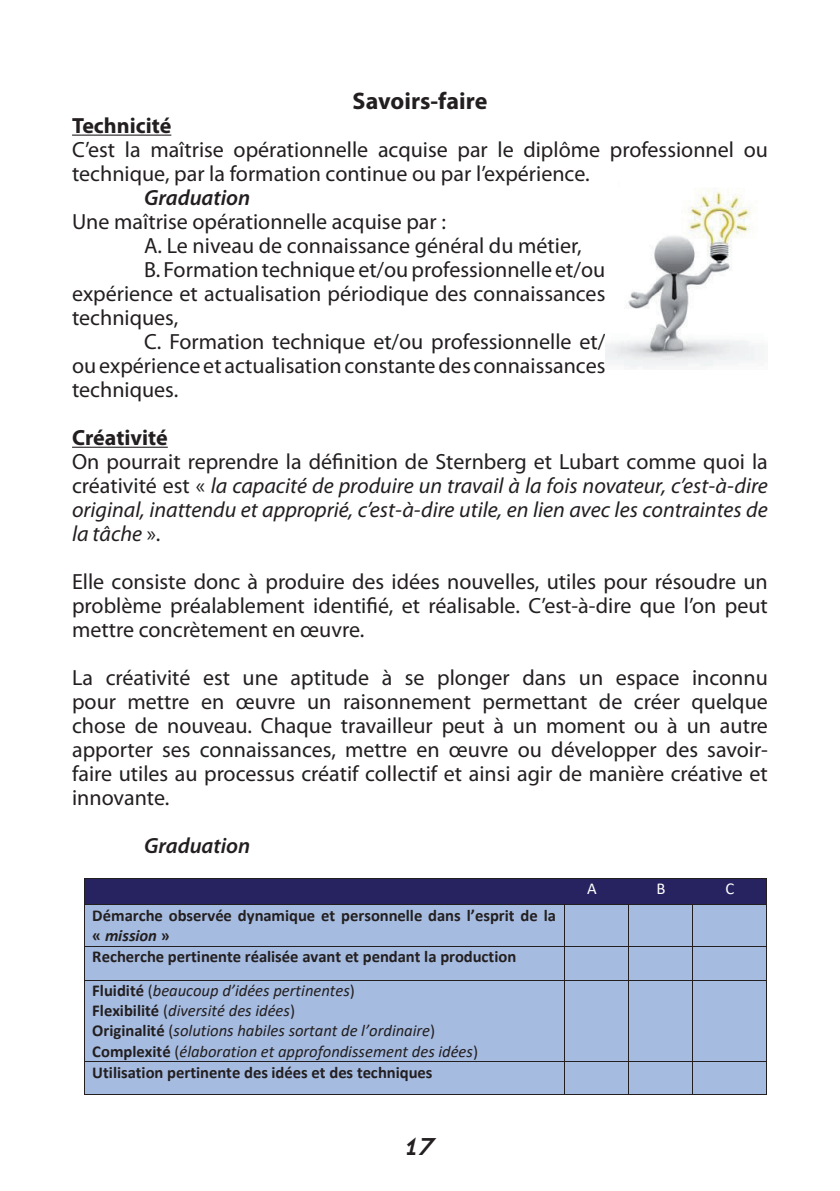
<style>
.page{position:relative;width:840px;height:1191px;background:#fff}
.page>*{position:absolute;margin:0;border:0;box-sizing:border-box;transform-origin:0 0}
.t1{font:700 24px "Myriad Pro";color:#231f20}
.t2{font:italic 700 24px "Ashby";color:#231f20}
.t3{font:22px/24px "Myriad Pro";color:#231f20;text-align:justify}
.t4{font:italic 22px/24px "Myriad Pro";color:#231f20;text-align:justify}
.t5{font:700 22px "Myriad Pro";color:#231f20}
.t6{font:italic 600 22px "Myriad Pro";color:#231f20}
.t7{font:italic 16.6px/20.4px "Calibri";color:#231f20}
.t8{font:700 16.6px/20.6px "Calibri";letter-spacing:-.005em;color:#231f20}
.t9{font:16.6px "Calibri";color:#fff}
.s1{font-style:normal}
.s2{font-style:italic}
.s3{font-weight:700;font-style:normal}
</style>
<div class="page">
<hr style="left:72px;top:135px;width:99px;height:1px;background:#231f20">
<hr style="left:72px;top:447px;width:96px;height:1px;background:#231f20">
<img style="left:605px;top:188px;width:159px;height:181px">
<div style="left:84px;top:878px;width:681px;height:26px;background:#272360"></div>
<hr style="left:84px;top:877px;width:681px;height:1px;background:#231f20">
<div style="left:84px;top:905px;width:479px;height:40px;background:#a5bbe0"></div>
<div style="left:564px;top:905px;width:63px;height:40px;background:#a5bbe0"></div>
<div style="left:628px;top:905px;width:63px;height:40px;background:#a5bbe0"></div>
<div style="left:692px;top:905px;width:73px;height:40px;background:#a5bbe0"></div>
<svg style="left:84px;top:877px;width:1px;height:27px"></svg>
<hr style="left:84px;top:904px;width:479px;height:1px;background:#231f20">
<hr style="left:564px;top:904px;width:63px;height:1px;background:#231f20">
<hr style="left:628px;top:904px;width:63px;height:1px;background:#231f20">
<hr style="left:692px;top:904px;width:73px;height:1px;background:#231f20">
<svg style="left:765px;top:878px;width:1px;height:27px"></svg>
<hr style="left:84px;top:905px;width:1px;height:40px;background:#231f20">
<hr style="left:563px;top:905px;width:1px;height:40px;background:#231f20">
<hr style="left:627px;top:905px;width:1px;height:40px;background:#231f20">
<hr style="left:691px;top:905px;width:1px;height:40px;background:#231f20">
<hr style="left:765px;top:905px;width:1px;height:40px;background:#231f20">
<div style="left:84px;top:946px;width:479px;height:33px;background:#a5bbe0"></div>
<div style="left:564px;top:946px;width:63px;height:33px;background:#a5bbe0"></div>
<div style="left:628px;top:946px;width:63px;height:33px;background:#a5bbe0"></div>
<div style="left:692px;top:946px;width:73px;height:33px;background:#a5bbe0"></div>
<hr style="left:84px;top:945px;width:479px;height:1px;background:#231f20">
<hr style="left:564px;top:945px;width:63px;height:1px;background:#231f20">
<hr style="left:628px;top:945px;width:63px;height:1px;background:#231f20">
<hr style="left:692px;top:945px;width:73px;height:1px;background:#231f20">
<hr style="left:84px;top:946px;width:1px;height:33px;background:#231f20">
<hr style="left:563px;top:946px;width:1px;height:33px;background:#231f20">
<hr style="left:627px;top:946px;width:1px;height:33px;background:#231f20">
<hr style="left:691px;top:946px;width:1px;height:33px;background:#231f20">
<hr style="left:765px;top:946px;width:1px;height:33px;background:#231f20">
<div style="left:84px;top:980px;width:479px;height:81px;background:#a5bbe0"></div>
<div style="left:564px;top:980px;width:63px;height:81px;background:#a5bbe0"></div>
<div style="left:628px;top:980px;width:63px;height:81px;background:#a5bbe0"></div>
<div style="left:692px;top:980px;width:73px;height:81px;background:#a5bbe0"></div>
<hr style="left:84px;top:979px;width:479px;height:1px;background:#231f20">
<hr style="left:564px;top:979px;width:63px;height:1px;background:#231f20">
<hr style="left:628px;top:979px;width:63px;height:1px;background:#231f20">
<hr style="left:692px;top:979px;width:73px;height:1px;background:#231f20">
<hr style="left:84px;top:980px;width:1px;height:81px;background:#231f20">
<hr style="left:563px;top:980px;width:1px;height:81px;background:#231f20">
<hr style="left:627px;top:980px;width:1px;height:81px;background:#231f20">
<hr style="left:691px;top:980px;width:1px;height:81px;background:#231f20">
<hr style="left:765px;top:980px;width:1px;height:81px;background:#231f20">
<div style="left:84px;top:1062px;width:479px;height:32px;background:#a5bbe0"></div>
<div style="left:564px;top:1062px;width:63px;height:32px;background:#a5bbe0"></div>
<div style="left:628px;top:1062px;width:63px;height:32px;background:#a5bbe0"></div>
<div style="left:692px;top:1062px;width:73px;height:32px;background:#a5bbe0"></div>
<hr style="left:84px;top:1061px;width:479px;height:1px;background:#231f20">
<hr style="left:564px;top:1061px;width:63px;height:1px;background:#231f20">
<hr style="left:628px;top:1061px;width:63px;height:1px;background:#231f20">
<hr style="left:692px;top:1061px;width:73px;height:1px;background:#231f20">
<hr style="left:84px;top:1062px;width:1px;height:32px;background:#231f20">
<hr style="left:84px;top:1094px;width:479px;height:1px;background:#231f20">
<hr style="left:563px;top:1062px;width:1px;height:32px;background:#231f20">
<hr style="left:564px;top:1094px;width:63px;height:1px;background:#231f20">
<hr style="left:627px;top:1062px;width:1px;height:32px;background:#231f20">
<hr style="left:628px;top:1094px;width:63px;height:1px;background:#231f20">
<hr style="left:691px;top:1062px;width:1px;height:32px;background:#231f20">
<hr style="left:692px;top:1094px;width:73px;height:1px;background:#231f20">
<hr style="left:765px;top:1062px;width:1px;height:32px;background:#231f20">
<p class="t1" style="left:352px;top:85px;width:136px">Savoirs-faire</p>
<p class="t5" style="left:72px;top:111px;width:101px">Technicité</p>
<p class="t3" style="left:72px;top:137px;width:697px">C’est la maîtrise opérationnelle acquise par le diplôme professionnel ou technique, par la formation continue ou par l’expérience.</p>
<p class="t6" style="left:144px;top:183px;width:108px">Graduation</p>
<p class="t3" style="left:72px;top:209px;width:375px">Une maîtrise opérationnelle acquise par :</p>
<p class="t3" style="left:144px;top:233px;width:438px">A. Le niveau de connaissance général du métier,</p>
<p class="t3" style="left:144px;top:257px;width:462px">B. Formation technique et/ou professionnelle et/ou</p>
<p class="t3" style="left:72px;top:281px;width:534px">expérience et actualisation périodique des connaissances</p>
<p class="t3" style="left:72px;top:305px;width:108px">techniques,</p>
<p class="t3" style="left:144px;top:329px;width:462px">C. Formation technique et/ou professionnelle et/</p>
<p class="t3" style="left:72px;top:353px;width:534px">ou expérience et actualisation constante des connaissances</p>
<p class="t3" style="left:72px;top:377px;width:108px">techniques.</p>
<p class="t5" style="left:72px;top:423px;width:97px">Créativité</p>
<p class="t4" style="left:72px;top:449px;width:697px"><span class="s1">On pourrait reprendre la définition de Sternberg et Lubart comme quoi la créativité est «</span> la capacité de produire un travail à la fois novateur, c’est-à-dire original, inattendu et approprié, c’est-à-dire utile, en lien avec les contraintes de la tâche <span class="s1">».</span></p>
<p class="t3" style="left:72px;top:569px;width:696px">Elle consiste donc à produire des idées nouvelles, utiles pour résoudre un problème préalablement identifié, et réalisable. C’est-à-dire que l’on peut mettre concrètement en œuvre.</p>
<p class="t3" style="left:72px;top:665px;width:697px">La créativité est une aptitude à se plonger dans un espace inconnu pour mettre en œuvre un raisonnement permettant de créer quelque chose de nouveau. Chaque travailleur peut à un moment ou à un autre apporter ses connaissances, mettre en œuvre ou développer des savoir&shy;faire utiles au processus créatif collectif et ainsi agir de manière créative et innovante.</p>
<p class="t6" style="left:144px;top:832px;width:108px">Graduation</p>
<p class="t9" style="left:586px;top:877px;width:11px">A</p>
<p class="t9" style="left:656px;top:877px;width:11px">B</p>
<p class="t9" style="left:725px;top:877px;width:10px">C</p>
<p class="t8" style="left:92px;top:904px;width:465px">Démarche observée dynamique et personnelle dans l’esprit de la « <span class="s2">mission</span> »<br>Recherche pertinente réalisée avant et pendant la production</p>
<p class="t7" style="left:92px;top:979px;width:387px"><span class="s3">Fluidité</span> <span class="s1">(</span>beaucoup d’idées pertinentes<span class="s1">)<br></span><span class="s3">Flexibilité</span> <span class="s1">(</span>diversité des idées<span class="s1">)<br></span><span class="s3">Originalité</span> <span class="s1">(</span>solutions habiles sortant de l’ordinaire<span class="s1">)<br></span><span class="s3">Complexité</span> <span class="s1">(</span>élaboration et approfondissement des idées<span class="s1">)<br></span><span class="s3">Utilisation pertinente des idées et des techniques</span></p>
<p class="t2" style="left:404px;top:1131px;width:32px">17</p>
</div>
